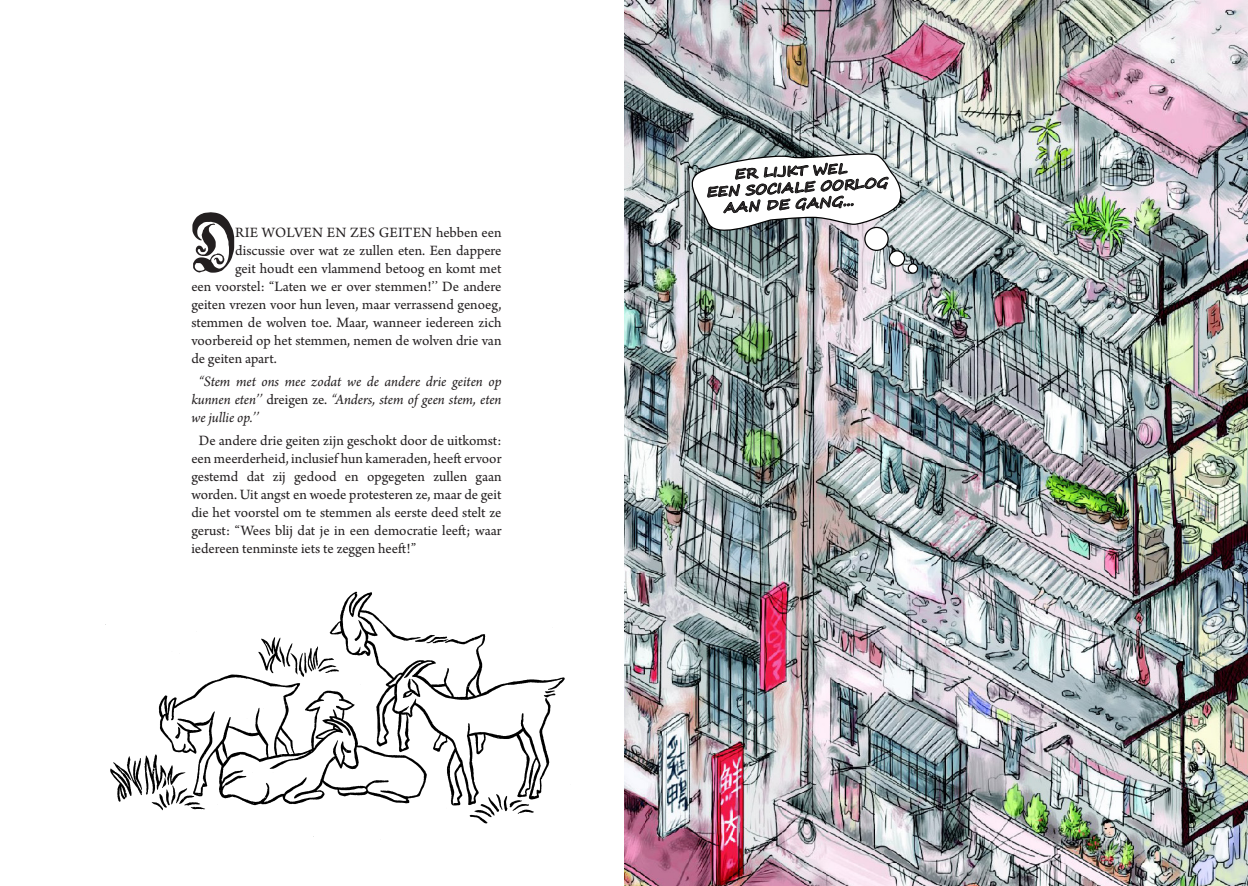
<style>
.page{position:relative;width:1248px;height:886px;background:#fff}
.page>*{position:absolute;margin:0;border:0;box-sizing:border-box;transform-origin:0 0}
.Normaal_tekstkader{font:70.25px "Genzsch Et Heyse";color:#231f20}
.t1{font:41px "San Marco LT Std";color:#000}
.Normaal_tekstkader-2{font:15px/18px "Arno Pro";letter-spacing:-.005em;color:#231f20;text-align:justify}
.Normaal_tekstkader-3{font:italic 15px/18px "Arno Pro";color:#231f20;text-align:justify}
.t2{font:14.62px "Adobe Jenson Pro";color:#000}
.Klein_tekstkader_Str{font:700 13.75px "Segoe Script";color:#231f20;scale:1.05 1}
.s1{font-style:normal}
.s2{font-style:italic}
</style>
<div class="page">
<img style="left:105px;top:591px;width:460px;height:246px">
<img style="left:625px;top:0;width:622px;height:886px">
<svg style="left:908px;top:264px;width:9px;height:9px"></svg>
<div style="left:907px;top:263px;width:11px;height:11px;border:1px solid #000;border-radius:50%"></div>
<div style="left:864px;top:227px;width:24px;height:23px;background:#fff;border-radius:50%"></div>
<div style="left:864px;top:227px;width:24px;height:24px;border:1px solid #000;border-radius:50%"></div>
<svg style="left:889px;top:251px;width:15px;height:15px"></svg>
<div style="left:888px;top:250px;width:17px;height:17px;border:1px solid #000;border-radius:50%"></div>
<svg style="left:685px;top:150px;width:219px;height:90px"></svg>
<p class="Normaal_tekstkader" style="left:191px;top:208px;width:45px">D</p>
<p class="Normaal_tekstkader-2" style="left:235px;top:225px;width:268px">RIE WOLVEN EN ZES GEITEN hebben een</p>
<p class="Normaal_tekstkader-2" style="left:235px;top:243px;width:268px">discussie over wat ze zullen eten. Een dappere</p>
<p class="Normaal_tekstkader-2" style="left:235px;top:261px;width:268px">geit houdt een vlammend betoog en komt met</p>
<p class="Normaal_tekstkader-2" style="left:191px;top:279px;width:311px">een voorstel: “Laten we er over stemmen!’’ De andere</p>
<p class="Normaal_tekstkader-2" style="left:191px;top:297px;width:311px">geiten vrezen voor hun leven, maar verrassend genoeg,</p>
<p class="Normaal_tekstkader-2" style="left:191px;top:315px;width:312px">stemmen de wolven toe. Maar, wanneer iedereen zich</p>
<p class="Normaal_tekstkader-2" style="left:191px;top:333px;width:311px">voorbereid op het stemmen, nemen de wolven drie van</p>
<p class="Normaal_tekstkader-2" style="left:191px;top:351px;width:87px">de geiten apart.</p>
<p class="Normaal_tekstkader-3" style="left:191px;top:374px;width:312px;text-indent:8px">“Stem met ons mee zodat we de andere drie geiten op kunnen eten’’ <span class="s1">dreigen ze.</span> “Anders, stem of geen stem, eten we jullie op.’’</p>
<p class="Normaal_tekstkader-2" style="left:191px;top:433px;width:312px;text-indent:8px">De andere drie geiten zijn geschokt door de uitkomst: een meerderheid, inclusief hun kameraden, heeft ervoor gestemd dat zij gedood en opgegeten zullen gaan worden. Uit angst en woede protesteren ze, maar de geit die het voorstel om te stemmen als eerste deed stelt ze gerust: “Wees blij dat je in een democratie leeft; waar iedereen tenminste iets te zeggen heeft!”</p>
<p class="t1" style="left:190px;top:229px;width:27px">T</p>
<p class="t2" style="left:191px;top:373px;width:309px">they threaten. “Otherwise, vote or no vote, we’ll eat <span class="s2">you</span>.”</p>
<p class="Klein_tekstkader_Str" style="left:733px;top:163px;width:109px;rotate:-3deg">ER LIJKT WEL</p>
<p class="Klein_tekstkader_Str" style="left:705px;top:181px;width:174px;rotate:-3deg">EEN SOCIALE OORLOG</p>
<p class="Klein_tekstkader_Str" style="left:722px;top:197px;width:126px;rotate:-3deg">AAN DE GANG...</p>
</div>
